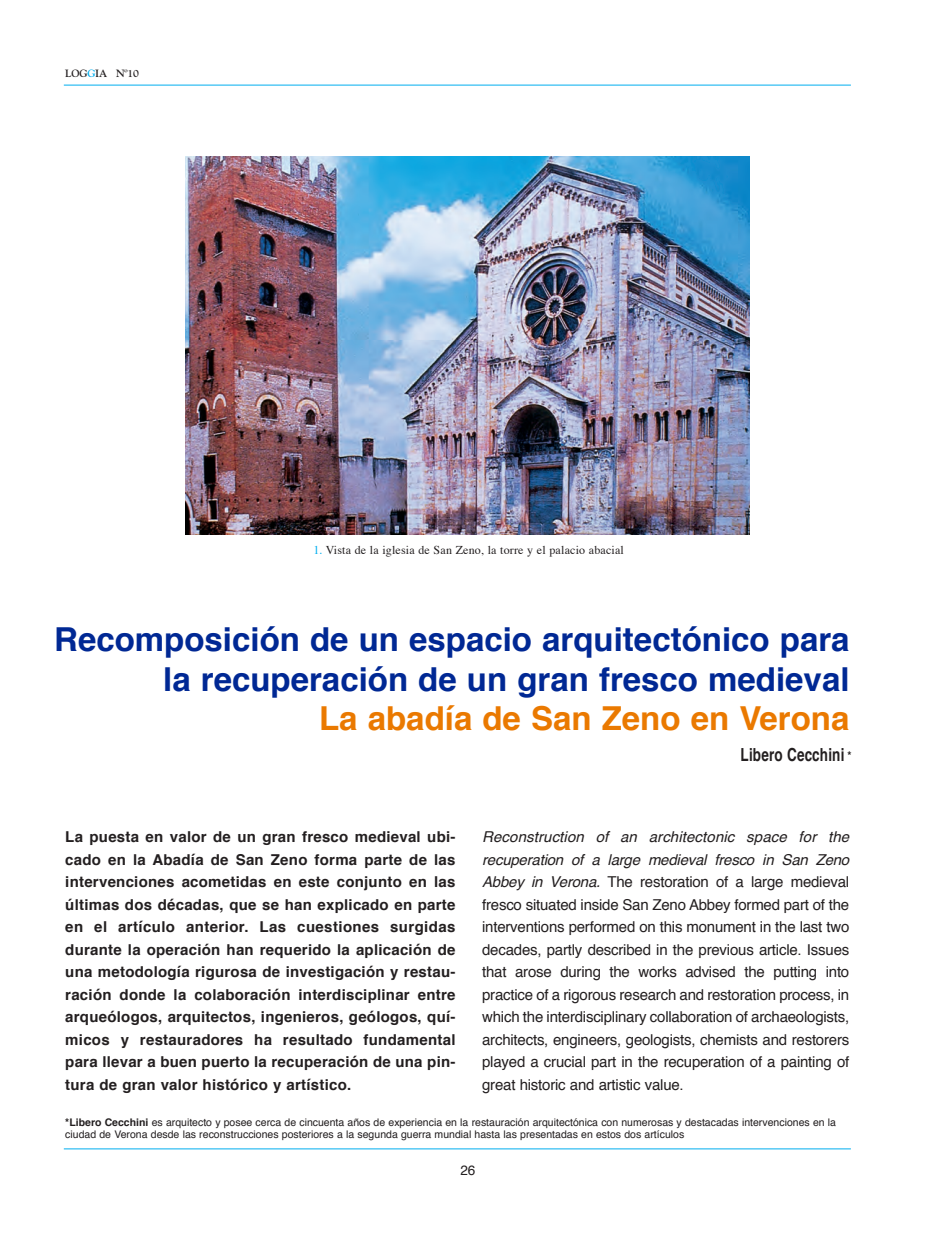
<style>
.page{position:relative;width:936px;height:1234px;background:#fff}
.page>*{position:absolute;margin:0;border:0;box-sizing:border-box;transform-origin:0 0}
.t1{font:700 33px/39.6px "Helvetica";color:#002894;text-align:right}
.t2{font:700 33px "Helvetica";color:#ea7900}
.t3{font:700 18px "Helvetica";letter-spacing:.01em;color:#231f20;scale:.75 1}
.t4{font:15px/22.5px "Helvetica";letter-spacing:-.015em;color:#231f20;text-align:justify}
.t5{font:700 15px/22.5px "Helvetica";letter-spacing:.015em;color:#231f20;text-align:justify}
.t6{font:13.5px "Helvetica";color:#231f20}
.t7{font:12px "Times";letter-spacing:.015em;color:#231f20}
.t8{font:10.5px/12.6px "Helvetica";color:#231f20}
.t9{font:700 10.5px "Goudy";letter-spacing:-.02em;color:#231f20}
.t10{font:700 10.5px "Helvetica";color:#231f20}
.s1{color:#00aeef}
.s2{font-style:italic}
.s3{font-weight:700}
</style>
<div class="page">
<hr style="left:64px;top:1148px;width:786px;height:1px;background:#00aeef">
<hr style="left:64px;top:85px;width:786px;height:1px;background:#00aeef">
<img style="left:185px;top:156px;width:565px;height:378px">
<p class="t9" style="left:65px;top:67px;width:75px">LOG<span class="s1">G</span>IA Nº10</p>
<p class="t7" style="left:313px;top:545px;width:312px"><span class="s1">1.</span> Vista de la iglesia de San Zeno, la torre y el palacio abacial</p>
<h1 class="t1" style="left:54px;top:622px;width:796px">Recomposición de un espacio arquitectónico para la recuperación de un gran fresco medieval</h1>
<h1 class="t2" style="left:319px;top:704px;width:532px">La abadía de San Zeno en Verona</h1>
<p class="t3" style="left:740px;top:747px;width:140px">Libero Cecchini</p>
<p class="t10" style="left:847px;top:750px;width:6px">*</p>
<p class="t5" style="left:65px;top:826px;width:391px">La puesta en valor de un gran fresco medieval ubi&shy;cado en la Abadía de San Zeno forma parte de las intervenciones acometidas en este conjunto en las últimas dos décadas, que se han explicado en parte en el artículo anterior. Las cuestiones surgidas durante la operación han requerido la aplicación de una metodología rigurosa de investigación y restau&shy;ración donde la colaboración interdisciplinar entre arqueólogos, arquitectos, ingenieros, geólogos, quí&shy;micos y restauradores ha resultado fundamental para llevar a buen puerto la recuperación de una pin&shy;tura de gran valor histórico y artístico.</p>
<p class="t4" style="left:482px;top:826px;width:368px"><span class="s2">Reconstruction of an architectonic space for the recuperation of a large medieval fresco in San Zeno Abbey in Verona.</span> The restoration of a large medieval fresco situated inside San Zeno Abbey formed part of the interventions performed on this monument in the last two decades, partly described in the previous article. Issues that arose during the works advised the putting into practice of a rigorous research and restoration process, in which the interdisciplinary collaboration of archaeologists, architects, engineers, geologists, chemists and restorers played a crucial part in the recuperation of a painting of great historic and artistic value.</p>
<p class="t8" style="left:65px;top:1116px;width:772px"><span class="s3">*Libero Cecchini</span> es arquitecto y posee cerca de cincuenta años de experiencia en la restauración arquitectónica con numerosas y destacadas intervenciones en la ciudad de Verona desde las reconstrucciones posteriores a la segunda guerra mundial hasta las presentadas en estos dos artículos</p>
<p class="t6" style="left:460px;top:1163px;width:17px">26</p>
</div>
